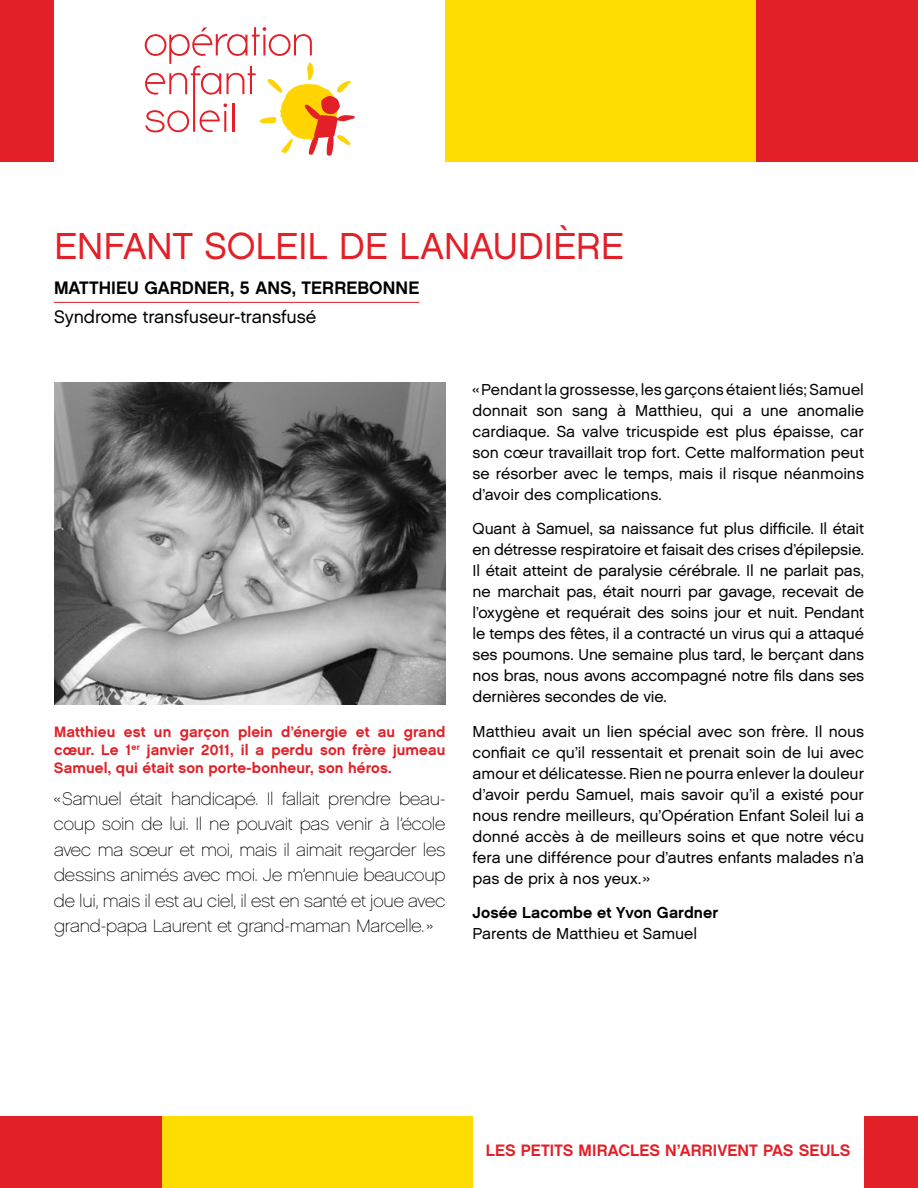
<style>
.page{position:relative;width:918px;height:1188px;background:#fff}
.page>*{position:absolute;margin:0;border:0;box-sizing:border-box;transform-origin:0 0}
.t1{font:37.5px "Chalet London Nineteen Sixty";letter-spacing:.045em;color:#e31f27}
.t2{font:18px/25.5px "Chalet Paris Nineteen Sixty";letter-spacing:-.015em;color:#000;text-align:justify}
.t3{font:18px "Chalet New York Nineteen Sixty";letter-spacing:.005em;color:#000}
.t4{font:18px "Chalet London Nineteen Sixty";letter-spacing:-.005em;color:#000}
.t5{font:16.5px "Chalet New York Nineteen Sixty";letter-spacing:.005em;color:#e31f27}
.t6{font:15.9px/21px "Chalet London Nineteen Sixty";letter-spacing:-.005em;color:#000;text-align:justify}
.t7{font:15.9px "Chalet New York Nineteen Sixty";letter-spacing:.005em;color:#000}
.t8{font:15px/18px "Chalet New York Nineteen Sixty";letter-spacing:.005em;color:#e31f27;text-align:justify}
</style>
<div class="page">
<div style="left:756px;top:0;width:162px;height:162px;background:#e31f27"></div>
<div style="left:0;top:1117px;width:162px;height:71px;background:#e31f27"></div>
<div style="left:446px;top:0;width:310px;height:162px;background:#fd0"></div>
<div style="left:162px;top:1117px;width:310px;height:71px;background:#fd0"></div>
<div style="left:0;top:0;width:54px;height:162px;background:#e31f27"></div>
<div style="left:864px;top:1117px;width:54px;height:71px;background:#e31f27"></div>
<img style="left:54px;top:382px;width:392px;height:322px">
<hr style="left:54px;top:302px;width:365px;height:1px;background:#e31f27">
<svg style="left:145px;top:27px;width:210px;height:129px"></svg>
<h1 class="t1" style="left:54px;top:223px;width:545px">Enfant Solei l deLanaudière</h1>
<p class="t3" style="left:54px;top:277px;width:367px">Matthieu Gardner, 5 ans, Terrebonne</p>
<p class="t4" style="left:54px;top:305px;width:264px">Syndrome transfuseur-transfusé</p>
<p class="t8" style="left:54px;top:722px;width:393px">Matthieu est un garçon plein d’énergie et au grand cœur. Le 1<sup>er</sup> janvier 2011, il a perdu son frère jumeau Samuel, qui était son porte-bonheur, son héros.</p>
<p class="t2" style="left:54px;top:786px;width:393px">« Samuel était handicapé. Il fallait prendre beau&shy;coup soin de lui. Il ne pouvait pas venir à l’école avec ma sœur et moi, mais il aimait regarder les dessins animés avec moi. Je m’ennuie beaucoup de lui, mais il est au ciel, il est en santé et joue avec grand-papa Laurent et grand-maman Marcelle. »</p>
<p class="t6" style="left:472px;top:379px;width:393px">« Pendant la grossesse, les garçons étaient liés; Samuel donnait son sang à Matthieu, qui a une anomalie cardiaque. Sa valve tricuspide est plus épaisse, car son cœur travaillait trop fort. Cette malformation peut se résorber avec le temps, mais il risque néanmoins d’avoir des complications.</p>
<p class="t6" style="left:473px;top:518px;width:393px">Quant à Samuel, sa naissance fut plus difficile. Il était en détresse respiratoire et faisait des crises d’épilepsie.<br>Il était atteint de paralysie cérébrale. Il ne parlait pas, ne marchait pas, était nourri par gavage, recevait de l’oxygène et requérait des soins jour et nuit. Pendant le temps des fêtes, il a contracté un virus qui a attaqué ses poumons. Une semaine plus tard, le berçant dans nos bras, nous avons accompagné notre fils dans ses dernières secondes de vie.</p>
<p class="t6" style="left:473px;top:721px;width:393px">Matthieu avait un lien spécial avec son frère. Il nous confiait ce qu’il ressentait et prenait soin de lui avec amour et délicatesse. Rien ne pourra enlever la douleur d’avoir perdu Samuel, mais savoir qu’il a existé pour nous rendre meilleurs, qu’Opération Enfant Soleil lui a donné accès à de meilleurs soins et que notre vécu fera une différence pour d’autres enfants malades n’a pas de prix à nos yeux. »</p>
<p class="t7" style="left:473px;top:903px;width:247px">Josée Lacombe et Yvon Gardner</p>
<p class="t6" style="left:473px;top:923px;width:226px">Parents de Matthieu et Samuel</p>
<p class="t5" style="left:486px;top:1141px;width:366px">Les petits miracles n’arrivent pas seuls</p>
</div>
